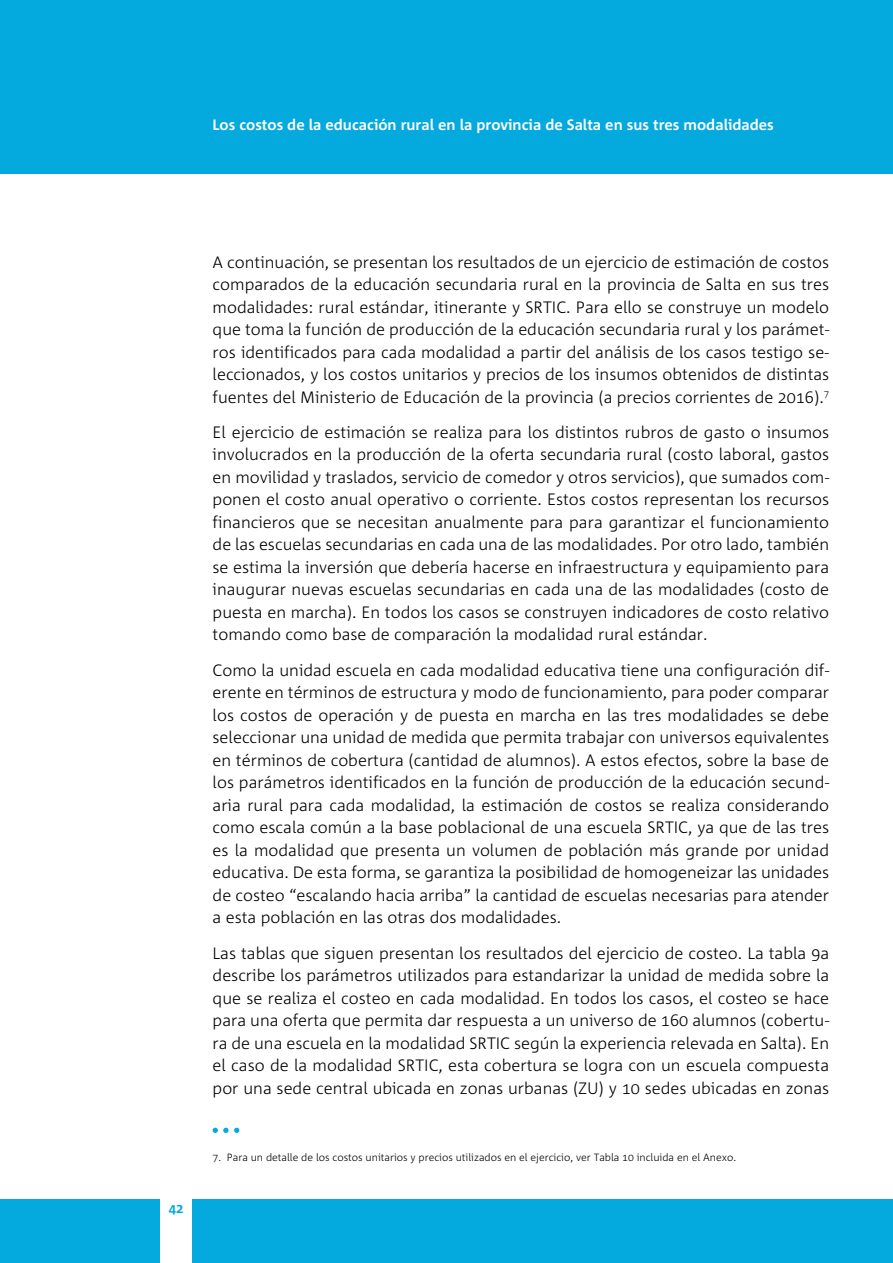
<style>
.page{position:relative;width:893px;height:1263px;background:#fff}
.page>*{position:absolute;margin:0;border:0;box-sizing:border-box;transform-origin:0 0}
.t1{font:300 16.5px/22.5px "Corpid";color:#000;text-align:justify}
.t2{font:700 15px "Corpid";color:#fff}
.t3{font:700 13.5px "Corpid";color:#04a9dd}
.t4{font:300 10.5px "Corpid";color:#000}
</style>
<div class="page">
<div style="left:0;top:1200px;width:893px;height:63px;background:#04a9dd"></div>
<div style="left:160px;top:1193px;width:32px;height:70px;background:#fff"></div>
<div style="left:0;top:0;width:893px;height:174px;background:#04a9dd"></div>
<svg style="left:213px;top:1128px;width:26px;height:5px"></svg>
<p class="t2" style="left:213px;top:116px;width:563px">Los costos de la educación rural en la provincia de Salta en sus tres modalidades</p>
<p class="t3" style="left:169px;top:1201px;width:16px">42</p>
<p class="t1" style="left:213px;top:251px;width:618px">A continuación, se presentan los resultados de un ejercicio de estimación de costos comparados de la educación secundaria rural en la provincia de Salta en sus tres modalidades: rural estándar, itinerante y SRTIC. Para ello se construye un modelo que toma la función de producción de la educación secundaria rural y los parámet&shy;ros identificados para cada modalidad a partir del análisis de los casos testigo se&shy;leccionados, y los costos unitarios y precios de los insumos obtenidos de distintas fuentes del Ministerio de Educación de la provincia (a precios corrientes de 2016).<sup>7</sup></p>
<p class="t1" style="left:213px;top:421px;width:618px">El ejercicio de estimación se realiza para los distintos rubros de gasto o insumos involucrados en la producción de la oferta secundaria rural (costo laboral, gastos en movilidad y traslados, servicio de comedor y otros servicios), que sumados com&shy;ponen el costo anual operativo o corriente. Estos costos representan los recursos financieros que se necesitan anualmente para para garantizar el funcionamiento de las escuelas secundarias en cada una de las modalidades. Por otro lado, también se estima la inversión que debería hacerse en infraestructura y equipamiento para inaugurar nuevas escuelas secundarias en cada una de las modalidades (costo de puesta en marcha). En todos los casos se construyen indicadores de costo relativo tomando como base de comparación la modalidad rural estándar.</p>
<p class="t1" style="left:213px;top:659px;width:618px">Como la unidad escuela en cada modalidad educativa tiene una configuración dif&shy;erente en términos de estructura y modo de funcionamiento, para poder comparar los costos de operación y de puesta en marcha en las tres modalidades se debe seleccionar una unidad de medida que permita trabajar con universos equivalentes en términos de cobertura (cantidad de alumnos). A estos efectos, sobre la base de los parámetros identificados en la función de producción de la educación secund&shy;aria rural para cada modalidad, la estimación de costos se realiza considerando como escala común a la base poblacional de una escuela SRTIC, ya que de las tres es la modalidad que presenta un volumen de población más grande por unidad educativa. De esta forma, se garantiza la posibilidad de homogeneizar las unidades de costeo “escalando hacia arriba” la cantidad de escuelas necesarias para atender a esta población en las otras dos modalidades.</p>
<p class="t1" style="left:213px;top:942px;width:618px">Las tablas que siguen presentan los resultados del ejercicio de costeo. La tabla 9a describe los parámetros utilizados para estandarizar la unidad de medida sobre la que se realiza el costeo en cada modalidad. En todos los casos, el costeo se hace para una oferta que permita dar respuesta a un universo de 160 alumnos (cobertu&shy;ra de una escuela en la modalidad SRTIC según la experiencia relevada en Salta). En el caso de la modalidad SRTIC, esta cobertura se logra con un escuela compuesta por una sede central ubicada en zonas urbanas (ZU) y 10 sedes ubicadas en zonas</p>
<p class="t4" style="left:213px;top:1152px;width:525px">7. Para un detalle de los costos unitarios y precios utilizados en el ejercicio, ver Tabla 10 incluida en el Anexo.</p>
</div>
